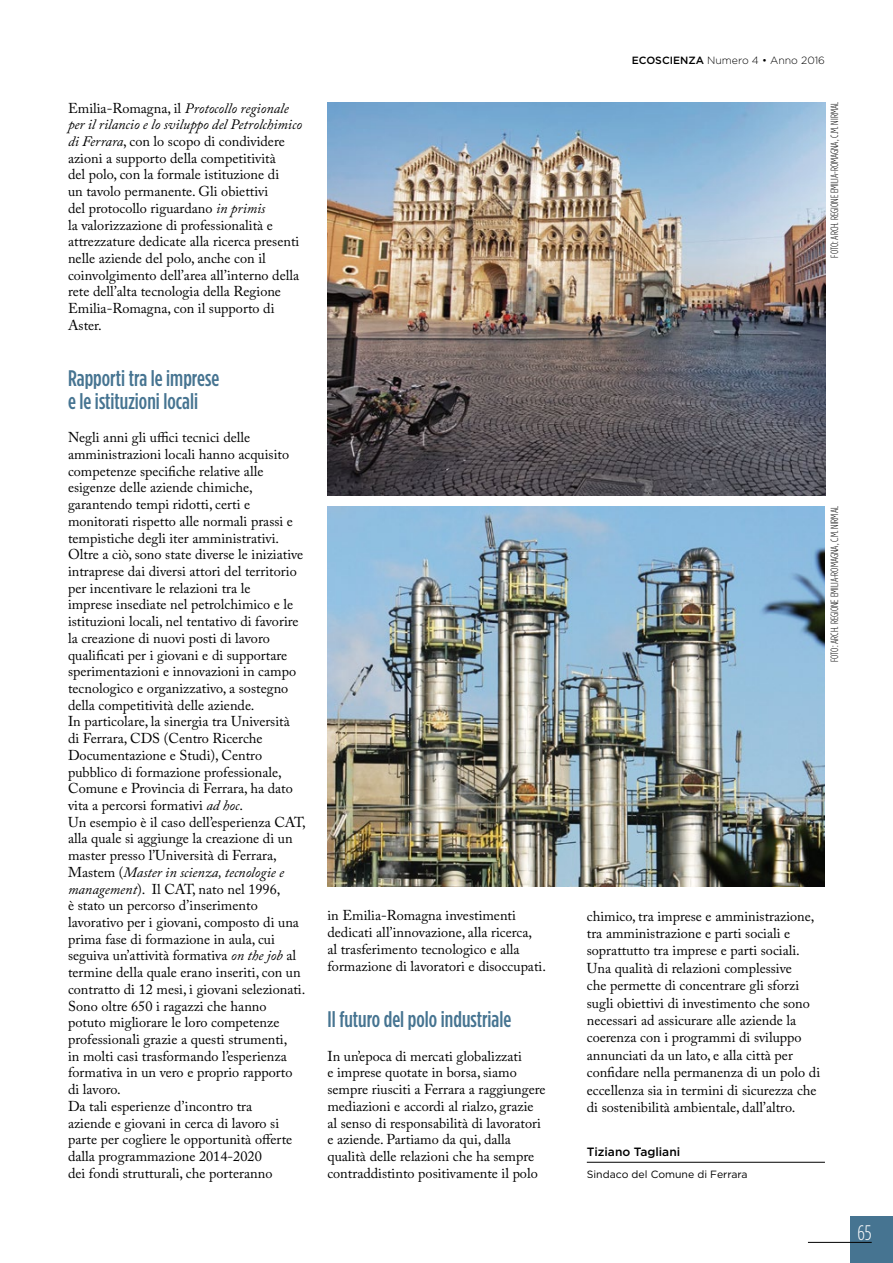
<style>
.page{position:relative;width:893px;height:1263px;background:#fff}
.page>*{position:absolute;margin:0;border:0;box-sizing:border-box;transform-origin:0 0}
.t1{font:500 condensed 22.5px/22.8px "Gotham HTF";color:#467491}
.t2{font:300 condensed 21px "Gotham HTF";color:#fff}
.t3{font:14.25px/16.6px "Adobe Caslon Pro";color:#000}
.t4{font:500 12px "Gotham";color:#000}
.t5{font:300 condensed 10.5px "Gotham HTF";color:#000}
.t6{font:300 10.5px "Gotham HTF";color:#000}
.t7{font:10.5px "Gotham HTF";color:#000}
.s1{font-style:italic}
.s2{font-weight:500}
</style>
<div class="page">
<div style="left:850px;top:1216px;width:43px;height:47px;background:#467491"></div>
<hr style="left:808px;top:1242px;width:64px;height:1px;background:#000">
<hr style="left:587px;top:1162px;width:238px;height:1px;background:#000">
<img style="left:327px;top:102px;width:499px;height:393px">
<img style="left:327px;top:506px;width:498px;height:380px">
<p class="t3" style="left:68px;top:99px;width:235px">Emilia-Romagna, il <span class="s1">Protocollo regionale per il rilancio e lo sviluppo del Petrolchimico di Ferrara</span>, con lo scopo di condividere azioni a supporto della competitività<br>del polo, con la formale istituzione di<br>un tavolo permanente. Gli obiettivi<br>del protocollo riguardano <span class="s1">in primis<br></span>la valorizzazione di professionalità e attrezzature dedicate alla ricerca presenti nelle aziende del polo, anche con il coinvolgimento dell’area all’interno della rete dell’alta tecnologia della Regione Emilia-Romagna, con il supporto di Aster.</p>
<h1 class="t1" style="left:68px;top:366px;width:153px">Rapporti tra le imprese e le istituzioni locali</h1>
<p class="t3" style="left:68px;top:429px;width:239px">Negli anni gli uffici tecnici delle amministrazioni locali hanno acquisito competenze specifiche relative alle esigenze delle aziende chimiche, garantendo tempi ridotti, certi e monitorati rispetto alle normali prassi e tempistiche degli iter amministrativi.<br>Oltre a ciò, sono state diverse le iniziative intraprese dai diversi attori del territorio per incentivare le relazioni tra le<br>imprese insediate nel petrolchimico e le istituzioni locali, nel tentativo di favorire la creazione di nuovi posti di lavoro qualificati per i giovani e di supportare sperimentazioni e innovazioni in campo tecnologico e organizzativo, a sostegno della competitività delle aziende.<br>In particolare, la sinergia tra Università<br>di Ferrara, CDS (Centro Ricerche Documentazione e Studi), Centro pubblico di formazione professionale, Comune e Provincia di Ferrara, ha dato vita a percorsi formativi <span class="s1">ad hoc</span>.<br>Un esempio è il caso dell’esperienza CAT, alla quale si aggiunge la creazione di un master presso l’Università di Ferrara, Mastem (<span class="s1">Master in scienza, tecnologie e management</span>). Il CAT, nato nel 1996,<br>è stato un percorso d’inserimento lavorativo per i giovani, composto di una prima fase di formazione in aula, cui seguiva un’attività formativa <span class="s1">on the job</span> al termine della quale erano inseriti, con un contratto di 12 mesi, i giovani selezionati.<br>Sono oltre 650 i ragazzi che hanno potuto migliorare le loro competenze professionali grazie a questi strumenti,<br>in molti casi trasformando l’esperienza formativa in un vero e proprio rapporto di lavoro.<br>Da tali esperienze d’incontro tra<br>aziende e giovani in cerca di lavoro si parte per cogliere le opportunità offerte dalla programmazione 2014-2020<br>dei fondi strutturali, che porteranno</p>
<p class="t3" style="left:327px;top:907px;width:220px">in Emilia-Romagna investimenti dedicati all’innovazione, alla ricerca,<br>al trasferimento tecnologico e alla formazione di lavoratori e disoccupati.</p>
<h1 class="t1" style="left:327px;top:1007px;width:185px">Il futuro del polo industriale</h1>
<p class="t3" style="left:327px;top:1047px;width:220px">In un’epoca di mercati globalizzati<br>e imprese quotate in borsa, siamo sempre riusciti a Ferrara a raggiungere mediazioni e accordi al rialzo, grazie al senso di responsabilità di lavoratori e aziende. Partiamo da qui, dalla qualità delle relazioni che ha sempre contraddistinto positivamente il polo</p>
<p class="t6" style="left:632px;top:55px;width:195px"><span class="s2">ECOSCIENZA</span> Numero 4 • Anno 2016</p>
<p class="t5" style="left:829px;top:258px;width:157px;rotate:-90deg">FOTO: ARCH. REGIONE EMILIA-ROMAGNA, C.M. NIRMAL</p>
<p class="t5" style="left:829px;top:662px;width:157px;rotate:-90deg">FOTO: ARCH. REGIONE EMILIA-ROMAGNA, C.M. NIRMAL</p>
<p class="t3" style="left:587px;top:907px;width:235px;line-height:17.4px">chimico, tra imprese e amministrazione, tra amministrazione e parti sociali e soprattutto tra imprese e parti sociali.<br>Una qualità di relazioni complessive<br>che permette di concentrare gli sforzi sugli obiettivi di investimento che sono necessari ad assicurare alle aziende la coerenza con i programmi di sviluppo annunciati da un lato, e alla città per confidare nella permanenza di un polo di eccellenza sia in termini di sicurezza che di sostenibilità ambientale, dall’altro.</p>
<p class="t4" style="left:587px;top:1144px;width:95px">Tiziano Tagliani</p>
<p class="t7" style="left:587px;top:1168px;width:162px">Sindaco del Comune di Ferrara</p>
<h2 class="t2" style="left:857px;top:1221px;width:16px">65</h2>
</div>
